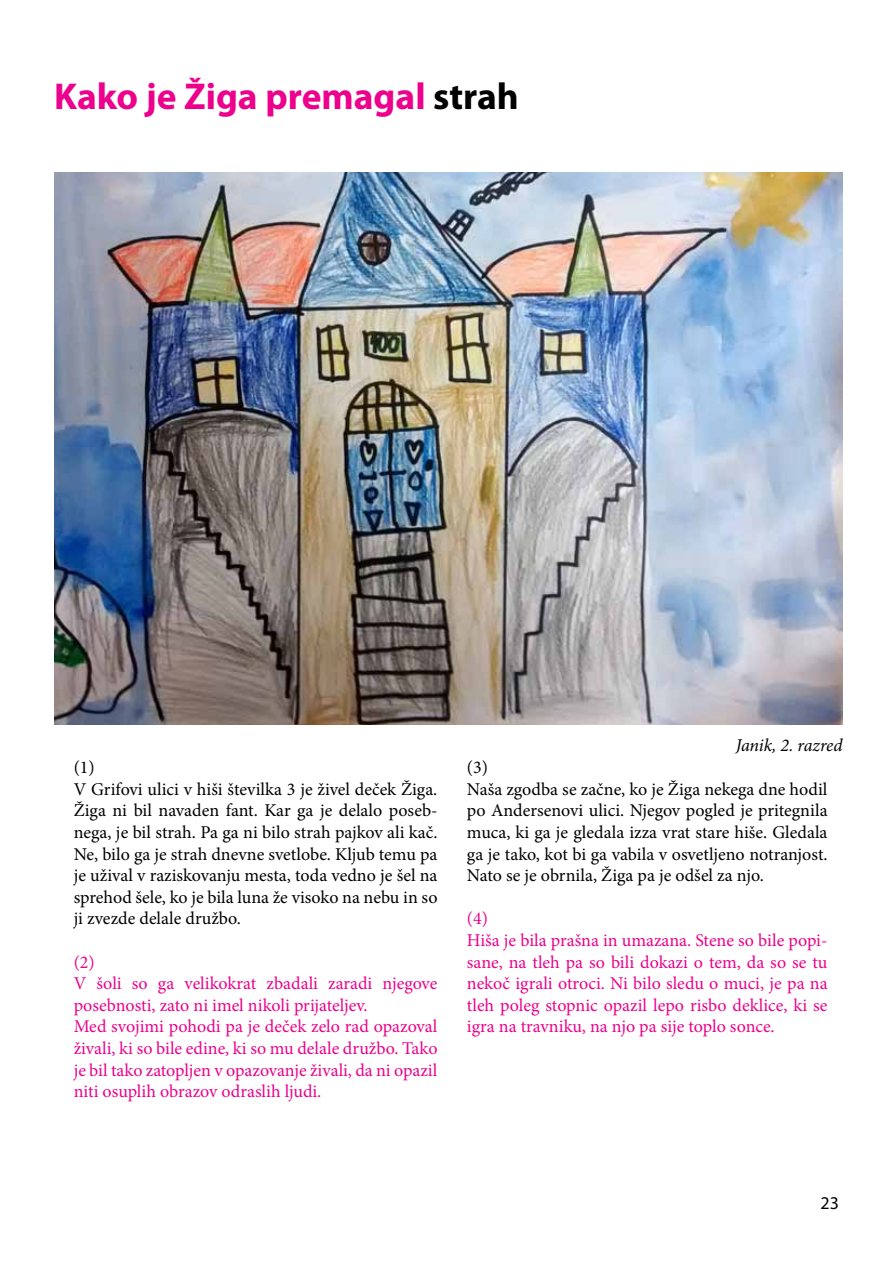
<style>
.page{position:relative;width:893px;height:1263px;background:#fff}
.page>*{position:absolute;margin:0;border:0;box-sizing:border-box;transform-origin:0 0}
.t1{font:700 37.5px "Myriad Pro";color:#ec008c}
.t2{font:18px/21.6px "Minion Pro";color:#000}
.t3{font:18px/21.6px "Minion Pro";color:#ec008c}
.t4{font:italic 18px "Minion Pro";letter-spacing:-.015em;color:#000}
.t5{font:18px "Myriad Pro";color:#000}
.s1{color:#000}
</style>
<div class="page">
<img style="left:54px;top:172px;width:788px;height:553px">
<h1 class="t1" style="left:54px;top:72px;width:466px">Kako je Žiga premagal <span class="s1">strah</span></h1>
<p class="t4" style="left:736px;top:733px;width:108px">Janik, 2. razred</p>
<p class="t2" style="left:74px;top:757px;width:365px">(1)<br>V Grifovi ulici v hiši številka 3 je živel deček Žiga.<br>Žiga ni bil navaden fant. Kar ga je delalo poseb&shy;nega, je bil strah. Pa ga ni bilo strah pajkov ali kač.<br>Ne, bilo ga je strah dnevne svetlobe. Kljub temu pa je užival v raziskovanju mesta, toda vedno je šel na sprehod šele, ko je bila luna že visoko na nebu in so ji zvezde delale družbo.</p>
<p class="t3" style="left:74px;top:951px;width:365px">(2)<br>V šoli so ga velikokrat zbadali zaradi njegove posebnosti, zato ni imel nikoli prijateljev.<br>Med svojimi pohodi pa je deček zelo rad opazoval živali, ki so bile edine, ki so mu delale družbo. Tako je bil tako zatopljen v opazovanje živali, da ni opazil niti osuplih obrazov odraslih ljudi.</p>
<p class="t2" style="left:467px;top:757px;width:362px">(3)<br>Naša zgodba se začne, ko je Žiga nekega dne hodil po Andersenovi ulici. Njegov pogled je pritegnila muca, ki ga je gledala izza vrat stare hiše. Gledala ga je tako, kot bi ga vabila v osvetljeno notranjost.<br>Nato se je obrnila, Žiga pa je odšel za njo.</p>
<p class="t3" style="left:467px;top:908px;width:362px">(4)<br>Hiša je bila prašna in umazana. Stene so bile popi&shy;sane, na tleh pa so bili dokazi o tem, da so se tu nekoč igrali otroci. Ni bilo sledu o muci, je pa na tleh poleg stopnic opazil lepo risbo deklice, ki se igra na travniku, na njo pa sije toplo sonce.</p>
<p class="t5" style="left:820px;top:1192px;width:20px">23</p>
</div>
